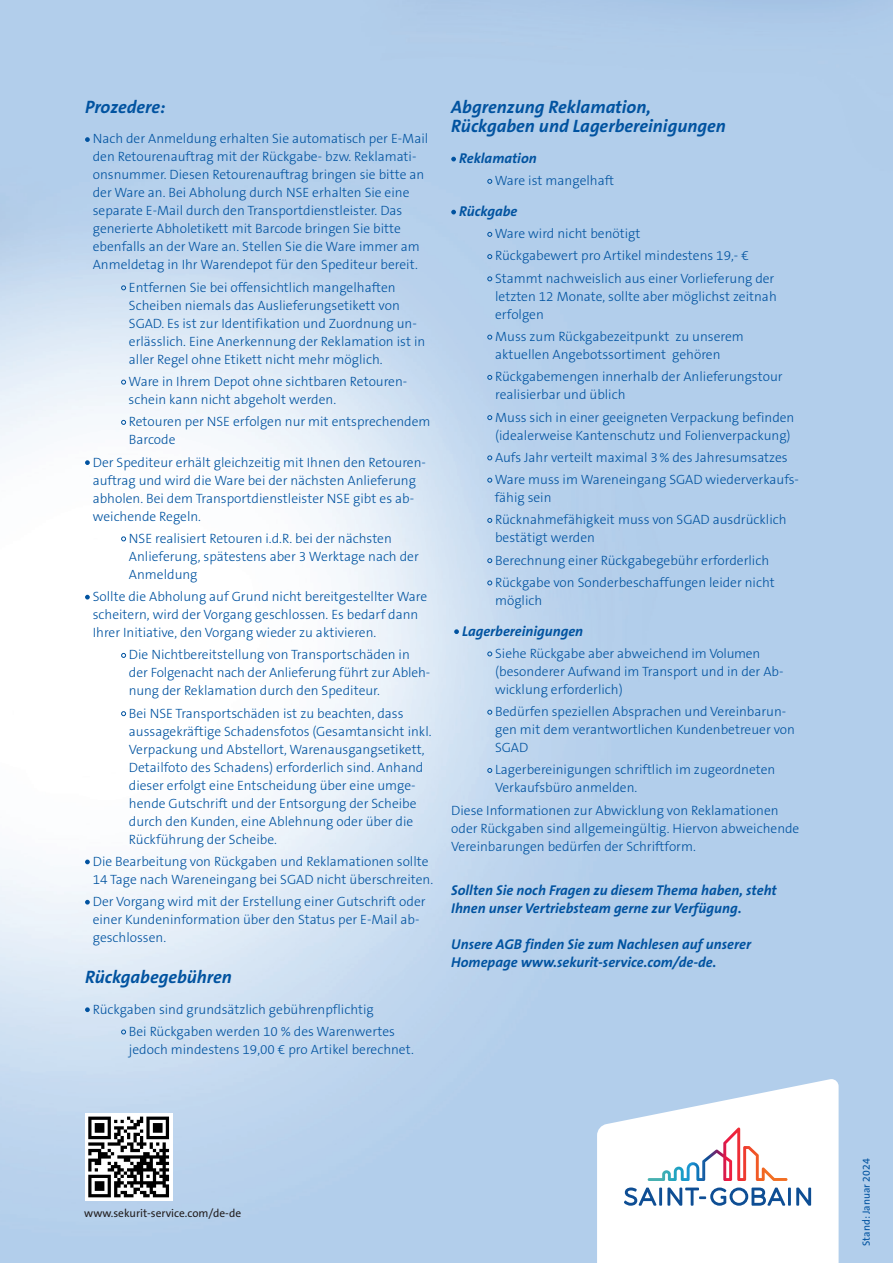
<style>
.page{position:relative;width:893px;height:1263px;background:#fff}
.page>*{position:absolute;margin:0;border:0;box-sizing:border-box;transform-origin:0 0}
.t1{font:italic 700 18px/19.5px "The Sans B7";color:#0153a0}
.t2{font:italic 700 14.25px/18px "The Sans B7";color:#0153a0}
.t3{font:300 13.5px/18px "The Sans B3";color:#0153a0}
.t4{font:11.4px "The Sans B5 Plain";color:#231f20}
.t5{font:10.5px "The Sans B5 Plain";color:#0153a0}
</style>
<div class="page">
<img style="left:0;top:0;width:893px;height:1263px">
<svg style="left:85px;top:137px;width:5px;height:5px"></svg>
<svg style="left:121px;top:285px;width:5px;height:5px"></svg>
<svg style="left:121px;top:380px;width:5px;height:4px"></svg>
<svg style="left:121px;top:420px;width:5px;height:5px"></svg>
<svg style="left:85px;top:460px;width:5px;height:5px"></svg>
<svg style="left:121px;top:536px;width:5px;height:5px"></svg>
<svg style="left:85px;top:595px;width:5px;height:4px"></svg>
<svg style="left:121px;top:653px;width:5px;height:5px"></svg>
<svg style="left:121px;top:711px;width:5px;height:5px"></svg>
<svg style="left:85px;top:859px;width:5px;height:5px"></svg>
<svg style="left:85px;top:900px;width:5px;height:4px"></svg>
<svg style="left:85px;top:1007px;width:5px;height:5px"></svg>
<svg style="left:121px;top:1029px;width:5px;height:5px"></svg>
<svg style="left:451px;top:157px;width:5px;height:4px"></svg>
<svg style="left:487px;top:179px;width:5px;height:5px"></svg>
<svg style="left:451px;top:210px;width:5px;height:4px"></svg>
<svg style="left:487px;top:232px;width:5px;height:5px"></svg>
<svg style="left:487px;top:254px;width:5px;height:5px"></svg>
<svg style="left:487px;top:276px;width:5px;height:5px"></svg>
<svg style="left:487px;top:335px;width:5px;height:4px"></svg>
<svg style="left:487px;top:375px;width:5px;height:5px"></svg>
<svg style="left:487px;top:415px;width:5px;height:5px"></svg>
<svg style="left:487px;top:455px;width:5px;height:5px"></svg>
<svg style="left:487px;top:478px;width:5px;height:4px"></svg>
<svg style="left:487px;top:518px;width:5px;height:5px"></svg>
<svg style="left:487px;top:558px;width:5px;height:5px"></svg>
<svg style="left:487px;top:580px;width:5px;height:5px"></svg>
<svg style="left:454px;top:629px;width:5px;height:5px"></svg>
<svg style="left:487px;top:651px;width:5px;height:5px"></svg>
<svg style="left:487px;top:710px;width:5px;height:4px"></svg>
<svg style="left:487px;top:768px;width:5px;height:5px"></svg>
<svg style="left:597px;top:1079px;width:242px;height:184px"></svg>
<div style="left:85px;top:1113px;width:87px;height:87px;background:#fff"></div>
<svg style="left:88px;top:1116px;width:81px;height:81px"></svg>
<h1 class="t1" style="left:85px;top:97px;width:82px">Prozedere:</h1>
<p class="t3" style="left:93px;top:130px;width:337px">Nach der Anmeldung erhalten Sie automatisch per E-Mail den Retourenauftrag mit der Rückgabe- bzw. Reklamati&shy;onsnummer. Diesen Retourenauftrag bringen sie bitte an der Ware an. Bei Abholung durch NSE erhalten Sie eine separate E-Mail durch den Transportdienstleister. Das generierte Abholetikett mit Barcode bringen Sie bitte ebenfalls an der Ware an. Stellen Sie die Ware immer am Anmeldetag in Ihr Warendepot für den Spediteur bereit.</p>
<p class="t3" style="left:129px;top:279px;width:298px">Entfernen Sie bei offensichtlich mangelhaften Scheiben niemals das Auslieferungsetikett von SGAD. Es ist zur Identifikation und Zuordnung un&shy;erlässlich. Eine Anerkennung der Reklamation ist in aller Regel ohne Etikett nicht mehr möglich.</p>
<p class="t3" style="left:129px;top:373px;width:280px">Ware in Ihrem Depot ohne sichtbaren Retouren&shy;schein kann nicht abgeholt werden.</p>
<p class="t3" style="left:129px;top:413px;width:303px">Retouren per NSE erfolgen nur mit entsprechendem<br>Barcode</p>
<p class="t3" style="left:93px;top:453px;width:335px">Der Spediteur erhält gleichzeitig mit Ihnen den Retouren&shy;auftrag und wird die Ware bei der nächsten Anlieferung abholen. Bei dem Transportdienstleister NSE gibt es ab&shy;weichende Regeln.</p>
<p class="t3" style="left:129px;top:530px;width:291px">NSE realisiert Retouren i.d.R. bei der nächsten<br>Anlieferung, spätestens aber 3 Werktage nach der<br>Anmeldung</p>
<p class="t3" style="left:93px;top:588px;width:336px">Sollte die Abholung auf Grund nicht bereitgestellter Ware scheitern, wird der Vorgang geschlossen. Es bedarf dann<br>Ihrer Initiative, den Vorgang wieder zu aktivieren.</p>
<p class="t3" style="left:129px;top:646px;width:303px">Die Nichtbereitstellung von Transportschäden in der Folgenacht nach der Anlieferung führt zur Ableh&shy;nung der Reklamation durch den Spediteur.</p>
<p class="t3" style="left:129px;top:704px;width:304px">Bei NSE Transportschäden ist zu beachten, dass aussagekräftige Schadensfotos (Gesamtansicht inkl.<br>Verpackung und Abstellort, Warenausgangsetikett, Detailfoto des Schadens) erforderlich sind. Anhand dieser erfolgt eine Entscheidung über eine umge&shy;hende Gutschrift und der Entsorgung der Scheibe durch den Kunden, eine Ablehnung oder über die Rückführung der Scheibe.</p>
<p class="t3" style="left:93px;top:853px;width:342px">Die Bearbeitung von Rückgaben und Reklamationen sollte<br>14 Tage nach Wareneingang bei SGAD nicht überschreiten.</p>
<p class="t3" style="left:93px;top:893px;width:334px">Der Vorgang wird mit der Erstellung einer Gutschrift oder einer Kundeninformation über den Status per E-Mail ab&shy;geschlossen.</p>
<h1 class="t1" style="left:85px;top:967px;width:148px">Rückgabegebühren</h1>
<p class="t3" style="left:129px;top:998px;width:268px;line-height:22.2px;text-indent:-36px">Rückgaben sind grundsätzlich gebührenpflichtig<br>Bei Rückgaben werden 10 % des Warenwertes</p>
<p class="t3" style="left:129px;top:1041px;width:287px">jedoch mindestens 19,00 € pro Artikel berechnet.</p>
<h1 class="t1" style="left:451px;top:97px;width:276px">Abgrenzung Reklamation,<br>Rückgaben und Lagerbereinigungen</h1>
<p class="t2" style="left:459px;top:150px;width:79px">Reklamation</p>
<p class="t3" style="left:495px;top:172px;width:121px">Ware ist mangelhaft</p>
<p class="t2" style="left:459px;top:203px;width:60px">Rückgabe</p>
<p class="t3" style="left:495px;top:223px;width:281px;line-height:22.2px">Ware wird nicht benötigt<br>Rückgabewert pro Artikel mindestens 19,- €<br>Stammt nachweislich aus einer Vorlieferung der</p>
<p class="t3" style="left:495px;top:288px;width:283px">letzten 12 Monate, sollte aber möglichst zeitnah erfolgen</p>
<p class="t3" style="left:495px;top:328px;width:250px">Muss zum Rückgabezeitpunkt zu unserem aktuellen Angebotssortiment gehören</p>
<p class="t3" style="left:495px;top:368px;width:289px">Rückgabemengen innerhalb der Anlieferungstour realisierbar und üblich</p>
<p class="t3" style="left:495px;top:408px;width:301px">Muss sich in einer geeigneten Verpackung befinden (idealerweise Kantenschutz und Folienverpackung)</p>
<p class="t3" style="left:495px;top:447px;width:306px;line-height:22.2px">Aufs Jahr verteilt maximal 3 % des Jahresumsatzes<br>Ware muss im Wareneingang SGAD wiederverkaufs-</p>
<p class="t3" style="left:495px;top:487px;width:293px;line-height:22.2px">fähig sein<br>Rücknahmefähigkeit muss von SGAD ausdrücklich</p>
<p class="t3" style="left:495px;top:527px;width:281px;line-height:22.2px">bestätigt werden<br>Berechnung einer Rückgabegebühr erforderlich<br>Rückgabe von Sonderbeschaffungen leider nicht</p>
<p class="t3" style="left:495px;top:592px;width:49px">möglich</p>
<p class="t2" style="left:462px;top:622px;width:123px">Lagerbereinigungen</p>
<p class="t3" style="left:495px;top:645px;width:290px">Siehe Rückgabe aber abweichend im Volumen (besonderer Aufwand im Transport und in der Ab&shy;wicklung erforderlich)</p>
<p class="t3" style="left:495px;top:703px;width:301px">Bedürfen speziellen Absprachen und Vereinbarun&shy;gen mit dem verantwortlichen Kundenbetreuer von<br>SGAD</p>
<p class="t3" style="left:495px;top:761px;width:282px">Lagerbereinigungen schriftlich im zugeordneten<br>Verkaufsbüro anmelden.</p>
<p class="t3" style="left:451px;top:801px;width:350px">Diese Informationen zur Abwicklung von Reklamationen oder Rückgaben sind allgemeingültig. Hiervon abweichende<br>Vereinbarungen bedürfen der Schriftform.</p>
<p class="t2" style="left:451px;top:882px;width:327px">Sollten Sie noch Fragen zu diesem Thema haben, steht<br>Ihnen unser Vertriebsteam gerne zur Verfügung.</p>
<p class="t2" style="left:451px;top:936px;width:301px">Unsere AGB finden Sie zum Nachlesen auf unserer<br>Homepage www.sekurit-service.com/de-de.</p>
<p class="t4" style="left:84px;top:1207px;width:159px">www.sekurit-service.com/de-de</p>
<p class="t5" style="left:861px;top:1246px;width:89px;rotate:-90deg">Stand: Januar 2024</p>
</div>
